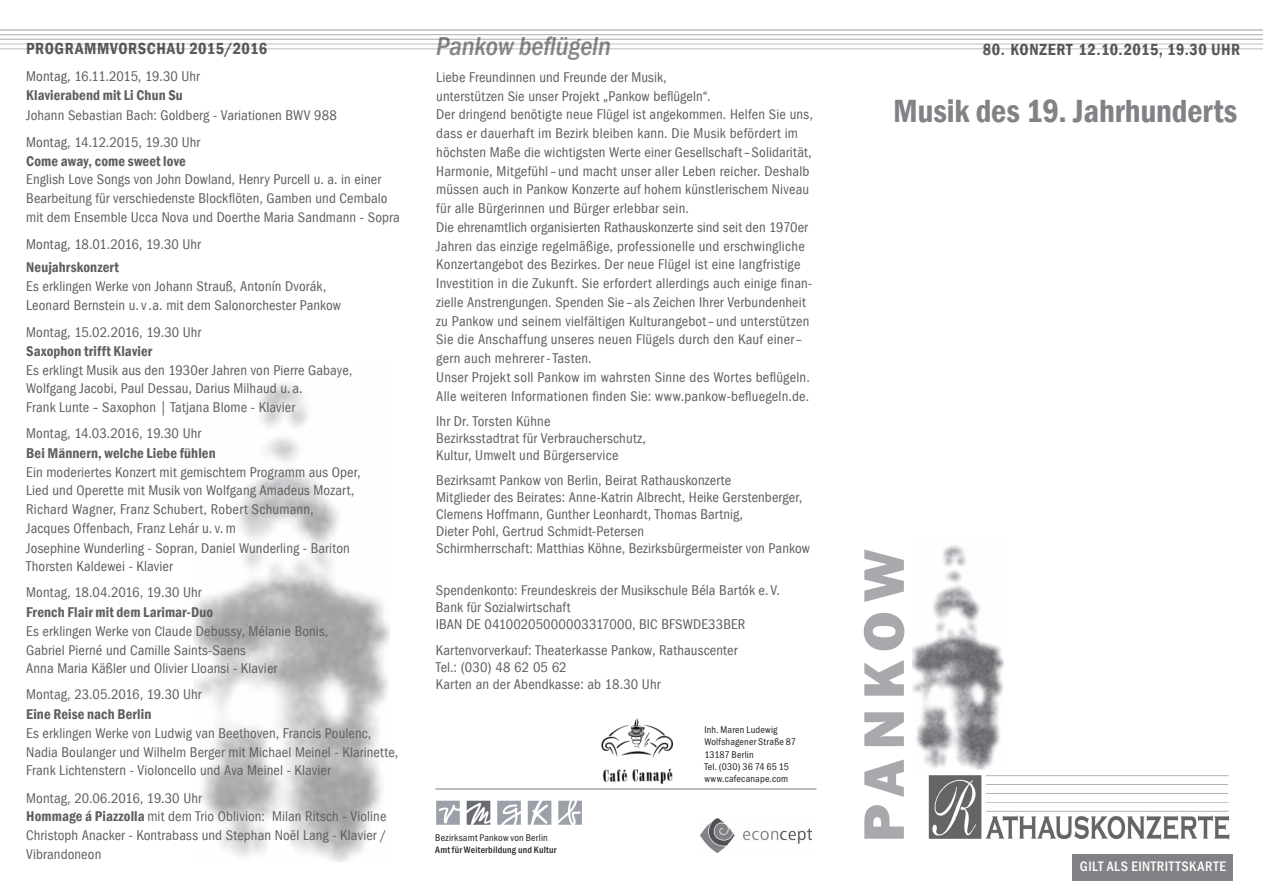
<style>
.page{position:relative;width:1263px;height:893px;background:#fff}
.page>*{position:absolute;margin:0;border:0;box-sizing:border-box;transform-origin:0 0}
.t1{font:800 59.25px "Franklin Gothic H";letter-spacing:.145em;color:#a8a9ad}
.t2{font:600 condensed 33px "Franklin Gothic";letter-spacing:-.005em;color:#808285}
.t3{font:italic 700 27px "Franklin Gothic Cond";letter-spacing:-.005em;color:#86888b}
.t4{font:600 condensed 16.5px "Franklin Gothic";letter-spacing:.035em;color:#5a5a5d}
.t5{font:condensed 14.55px/18.8px "Franklin Gothic";letter-spacing:.01em;color:#5f5f62}
.t6{font:600 condensed 14.55px/19px "Franklin Gothic";letter-spacing:.005em;color:#5f5f62}
.t7{font:700 14.25px "Franklin Gothic Cond";letter-spacing:.04em;color:#fff}
.t8{font:10.05px/12px "Franklin Gothic Cond";letter-spacing:.02em;color:#231f20}
.t9{font:700 9.75px "Franklin Gothic Cond";letter-spacing:.02em;color:#231f20}
.s1{font-weight:400;color:#5a5a5d}
.s2{font-weight:400}
.s3{color:#5a5a5d}
.s4{font-weight:600}
</style>
<div class="page">
<hr style="left:435px;top:789px;width:381px;height:1px;background:#231f20">
<svg style="left:528px;top:801px;width:23px;height:24px"></svg>
<svg style="left:436px;top:801px;width:24px;height:24px"></svg>
<svg style="left:558px;top:801px;width:24px;height:24px"></svg>
<svg style="left:497px;top:801px;width:24px;height:24px"></svg>
<svg style="left:467px;top:801px;width:23px;height:24px"></svg>
<img style="left:601px;top:718px;width:72px;height:66px">
<img style="left:700px;top:819px;width:111px;height:34px">
<img style="left:928px;top:774px;width:302px;height:65px">
<div style="left:1073px;top:854px;width:160px;height:26px;background:#808285"></div>
<img style="left:913px;top:545px;width:90px;height:225px">
<hr style="left:0;top:30px;width:1263px;height:1px;background:#231f20">
<hr style="left:0;top:34px;width:1263px;height:1px;background:#231f20">
<hr style="left:0;top:44px;width:1263px;height:1px;background:#231f20">
<hr style="left:0;top:49px;width:1263px;height:1px;background:#231f20">
<hr style="left:0;top:39px;width:1263px;height:1px;background:#231f20">
<p class="t4" style="left:26px;top:38px;width:243px">PROGRAMMVORSCHAU 2015/2016</p>
<p class="t6" style="left:26px;top:67px;width:175px"><span class="s1">Montag,</span> <span class="s2">16.11.2015, 19.30 Uhr<br></span>Klavierabend mit Li Chun Su</p>
<p class="t5" style="left:26px;top:101px;width:312px;line-height:27.3px">Johann Sebastian Bach: Goldberg - Variationen BWV 988<br><span class="s3">Montag,</span> 14.12.2015, 19.30 Uhr</p>
<p class="t6" style="left:26px;top:151px;width:161px">Come away, come sweet love</p>
<p class="t5" style="left:26px;top:170px;width:375px">English Love Songs von John Dowland, Henry Purcell u. a. in einer<br>Bearbeitung für verschiedenste Blockflöten, Gamben und Cembalo mit dem Ensemble Ucca Nova und Doerthe Maria Sandmann - Sopra</p>
<p class="t5" style="left:26px;top:233px;width:176px;line-height:23.2px"><span class="s3">Montag,</span> 18.01.2016, 19.30 Uhr<br><span class="s4">Neujahrskonzert</span></p>
<p class="t5" style="left:26px;top:277px;width:316px">Es erklingen Werke von Johann Strauß, Antonín Dvorák,<br>Leonard Bernstein u.v.a. mit dem Salonorchester Pankow</p>
<p class="t5" style="left:26px;top:323px;width:177px">Montag, 15.02.2016, 19.30 Uhr</p>
<p class="t6" style="left:26px;top:341px;width:128px">Saxophon trifft Klavier</p>
<p class="t5" style="left:26px;top:360px;width:327px">Es erklingt Musik aus den 1930er Jahren von Pierre Gabaye,<br>Wolfgang Jacobi, Paul Dessau, Darius Milhaud u. a.<br>Frank Lunte – Saxophon | Tatjana Blome - Klavier</p>
<p class="t5" style="left:26px;top:424px;width:176px">Montag, 14.03.2016, 19.30 Uhr</p>
<p class="t6" style="left:26px;top:443px;width:191px">Bei Männern, welche Liebe fühlen</p>
<p class="t5" style="left:26px;top:462px;width:336px">Ein moderiertes Konzert mit gemischtem Programm aus Oper, Lied und Operette mit Musik von Wolfgang Amadeus Mozart, Richard Wagner, Franz Schubert, Robert Schumann, Jacques Offenbach, Franz Lehár u. v. m<br>Josephine Wunderling - Sopran, Daniel Wunderling - Bariton Thorsten Kaldewei - Klavier</p>
<p class="t5" style="left:26px;top:583px;width:177px">Montag, 18.04.2016, 19.30 Uhr</p>
<p class="t6" style="left:26px;top:602px;width:189px">French Flair mit dem Larimar-Duo</p>
<p class="t5" style="left:26px;top:622px;width:304px">Es erklingen Werke von Claude Debussy, Mélanie Bonis,<br>Gabriel Pierné und Camille Saints-Saens<br>Anna Maria Käßler und Olivier Lloansi - Klavier</p>
<p class="t5" style="left:26px;top:685px;width:177px">Montag, 23.05.2016, 19.30 Uhr</p>
<p class="t6" style="left:26px;top:705px;width:127px">Eine Reise nach Berlin</p>
<p class="t5" style="left:26px;top:724px;width:374px">Es erklingen Werke von Ludwig van Beethoven, Francis Poulenc,<br>Nadia Boulanger und Wilhelm Berger mit Michael Meinel - Klarinette,<br>Frank Lichtenstern - Violoncello und Ava Meinel - Klavier</p>
<p class="t5" style="left:26px;top:789px;width:362px">Montag, 20.06.2016, 19.30 Uhr<br><span class="s4">Hommage á Piazzolla</span> mit dem Trio Oblivion: Milan Ritsch - Violine Christoph Anacker - Kontrabass und Stephan Noël Lang - Klavier / Vibrandoneon</p>
<h3 class="t3" style="left:436px;top:31px;width:176px">Pankow beflügeln</h3>
<p class="t4" style="left:983px;top:38px;width:259px">80. KONZERT 12.10.2015, 19.30 UHR</p>
<p class="t5" style="left:436px;top:68px;width:378px">Liebe Freundinnen und Freunde der Musik,<br>unterstützen Sie unser Projekt „Pankow beflügeln“.<br>Der dringend benötigte neue Flügel ist angekommen. Helfen Sie uns, dass er dauerhaft im Bezirk bleiben kann. Die Musik befördert im höchsten Maße die wichtigsten Werte einer Gesellschaft–Solidarität, Harmonie, Mitgefühl– und macht unser aller Leben reicher. Deshalb müssen auch in Pankow Konzerte auf hohem künstlerischem Niveau für alle Bürgerinnen und Bürger erlebbar sein.<br>Die ehrenamtlich organisierten Rathauskonzerte sind seit den 1970er Jahren das einzige regelmäßige, professionelle und erschwingliche Konzertangebot des Bezirkes. Der neue Flügel ist eine langfristige Investition in die Zukunft. Sie erfordert allerdings auch einige finan&shy;zielle Anstrengungen. Spenden Sie – als Zeichen Ihrer Verbundenheit zu Pankow und seinem vielfältigen Kulturangebot– und unterstützen Sie die Anschaffung unseres neuen Flügels durch den Kauf einer– gern auch mehrerer-Tasten.<br>Unser Projekt soll Pankow im wahrsten Sinne des Wortes beflügeln.<br>Alle weiteren Informationen finden Sie: www.pankow-befluegeln.de.</p>
<p class="t5" style="left:436px;top:413px;width:211px;line-height:17px">Ihr Dr. Torsten Kühne<br>Bezirksstadtrat für Verbraucherschutz,<br>Kultur, Umwelt und Bürgerservice</p>
<p class="t5" style="left:436px;top:472px;width:375px;line-height:17px">Bezirksamt Pankow von Berlin, Beirat Rathauskonzerte<br>Mitglieder des Beirates: Anne-Katrin Albrecht, Heike Gerstenberger, Clemens Hoffmann, Gunther Leonhardt, Thomas Bartnig,<br>Dieter Pohl, Gertrud Schmidt-Petersen<br>Schirmherrschaft: Matthias Köhne, Bezirksbürgermeister von Pankow</p>
<h2 class="t2" style="left:893px;top:89px;width:346px">Musik des 19. Jahrhunderts</h2>
<h1 class="t1" style="left:850px;top:842px;width:295px;rotate:-90deg">PANKOW</h1>
<p class="t5" style="left:436px;top:582px;width:346px;line-height:17px">Spendenkonto: Freundeskreis der Musikschule Béla Bartók e. V.<br>Bank für Sozialwirtschaft<br>IBAN DE 04100205000003317000, BIC BFSWDE33BER</p>
<p class="t5" style="left:436px;top:641px;width:303px;line-height:17px">Kartenvorverkauf: Theaterkasse Pankow, Rathauscenter<br>Tel.: (030) 48 62 05 62<br>Karten an der Abendkasse: ab 18.30 Uhr</p>
<p class="t8" style="left:704px;top:724px;width:93px">Inh. Maren Ludewig<br>Wolfshagener Straße 87<br>13187 Berlin<br>Tel. (030) 36 74 65 15 www.cafecanape.com</p>
<p class="t8" style="left:435px;top:832px;width:114px">Bezirksamt Pankow von Berlin</p>
<p class="t9" style="left:435px;top:844px;width:123px">Amt für Weiterbildung und Kultur</p>
<p class="t7" style="left:1080px;top:858px;width:147px">GILT ALS EINTRITTSKARTE</p>
</div>
